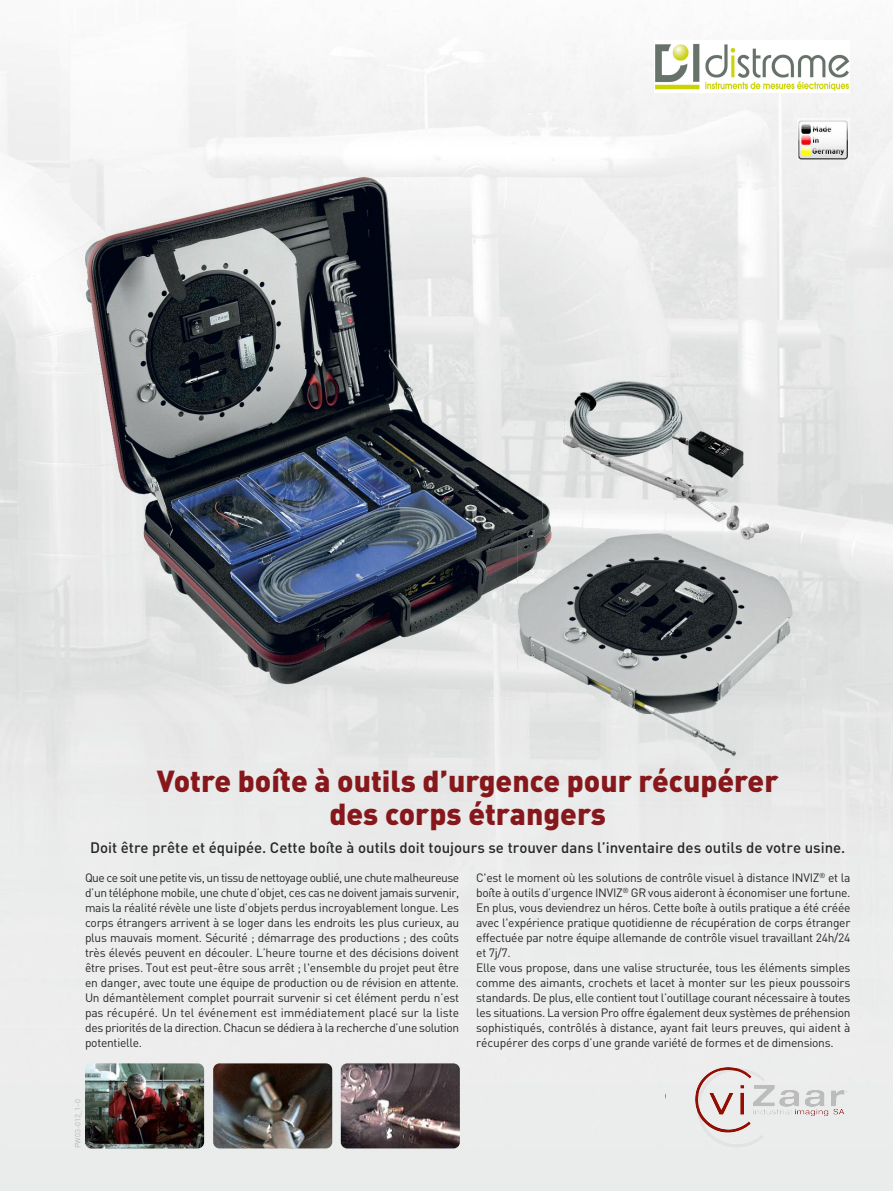
<style>
.page{position:relative;width:893px;height:1191px;background:#fff}
.page>*{position:absolute;margin:0;border:0;box-sizing:border-box;transform-origin:0 0}
.t1{font:900 30px/33px "DIN";color:#86181c;text-align:center}
.t2{font:500 15px "DIN";color:#272627}
.t3{font:12px/15px "DIN";letter-spacing:-.02em;color:#272627;text-align:justify}
.t4{font:7.5px "DIN";color:#b4b3b3}
</style>
<div class="page">
<img style="left:0;top:45px;width:893px;height:1146px">
<img style="left:341px;top:1063px;width:119px;height:85px;border-radius:6px">
<img style="left:213px;top:1063px;width:119px;height:85px;border-radius:6px">
<img style="left:85px;top:1063px;width:119px;height:85px;border-radius:6px">
<img style="left:564px;top:377px;width:124px;height:39px">
<img style="left:558px;top:416px;width:217px;height:117px">
<img style="left:564px;top:416px;width:108px;height:48px">
<img style="left:672px;top:421px;width:71px;height:56px">
<img style="left:798px;top:118px;width:51px;height:42px">
<img style="left:78px;top:164px;width:480px;height:531px">
<img style="left:542px;top:416px;width:16px;height:109px">
<img style="left:517px;top:533px;width:291px;height:227px">
<img style="left:649px;top:533px;width:121px;height:10px">
<img style="left:517px;top:533px;width:41px;height:162px">
<img style="left:744px;top:1062px;width:92px;height:5px">
<img style="left:665px;top:1075px;width:1px;height:60px">
<img style="left:665px;top:1062px;width:79px;height:1px">
<img style="left:696px;top:1067px;width:151px;height:80px">
<img style="left:655px;top:43px;width:195px;height:49px">
<h1 class="t1" style="left:157px;top:765px;width:623px">Votre boîte à outils d’urgence pour récupérer des corps étrangers</h1>
<p class="t2" style="left:90px;top:839px;width:757px">Doit être prête et équipée. Cette boîte à outils doit toujours se trouver dans l’inventaire des outils de votre usine.</p>
<p class="t3" style="left:85px;top:870px;width:376px">Que ce soit une petite vis, un tissu de nettoyage oublié, une chute malheureuse d’un téléphone mobile, une chute d’objet, ces cas ne doivent jamais survenir, mais la réalité révèle une liste d’objets perdus incroyablement longue. Les corps étrangers arrivent à se loger dans les endroits les plus curieux, au plus mauvais moment. Sécurité ; démarrage des productions ; des coûts très élevés peuvent en découler. L’heure tourne et des décisions doivent être prises. Tout est peut-être sous arrêt ; l'ensemble du projet peut être en danger, avec toute une équipe de production ou de révision en attente.<br>Un démantèlement complet pourrait survenir si cet élément perdu n’est pas récupéré. Un tel événement est immédiatement placé sur la liste des priorités de la direction. Chacun se dédiera à la recherche d’une solution potentielle.</p>
<p class="t3" style="left:476px;top:870px;width:376px;text-align:left">C'est le moment où les solutions de contrôle visuel à distance INVIZ<sup>®</sup> et la boîte à outils d’urgence INVIZ<sup>®</sup> GR vous aideront à économiser une fortune.<br>En plus, vous deviendrez un héros. Cette boîte à outils pratique a été créée avec l'expérience pratique quotidienne de récupération de corps étranger effectuée par notre équipe allemande de contrôle visuel travaillant 24h/24 et 7j/7.<br>Elle vous propose, dans une valise structurée, tous les éléments simples comme des aimants, crochets et lacet à monter sur les pieux poussoirs standards. De plus, elle contient tout l’outillage courant nécessaire à toutes les situations. La version Pro offre également deux systèmes de préhension sophistiqués, contrôlés à distance, ayant fait leurs preuves, qui aident à récupérer des corps d’une grande variété de formes et de dimensions.</p>
<p class="t4" style="left:73px;top:1148px;width:50px;rotate:-90deg">PW03-012_1-0</p>
</div>
